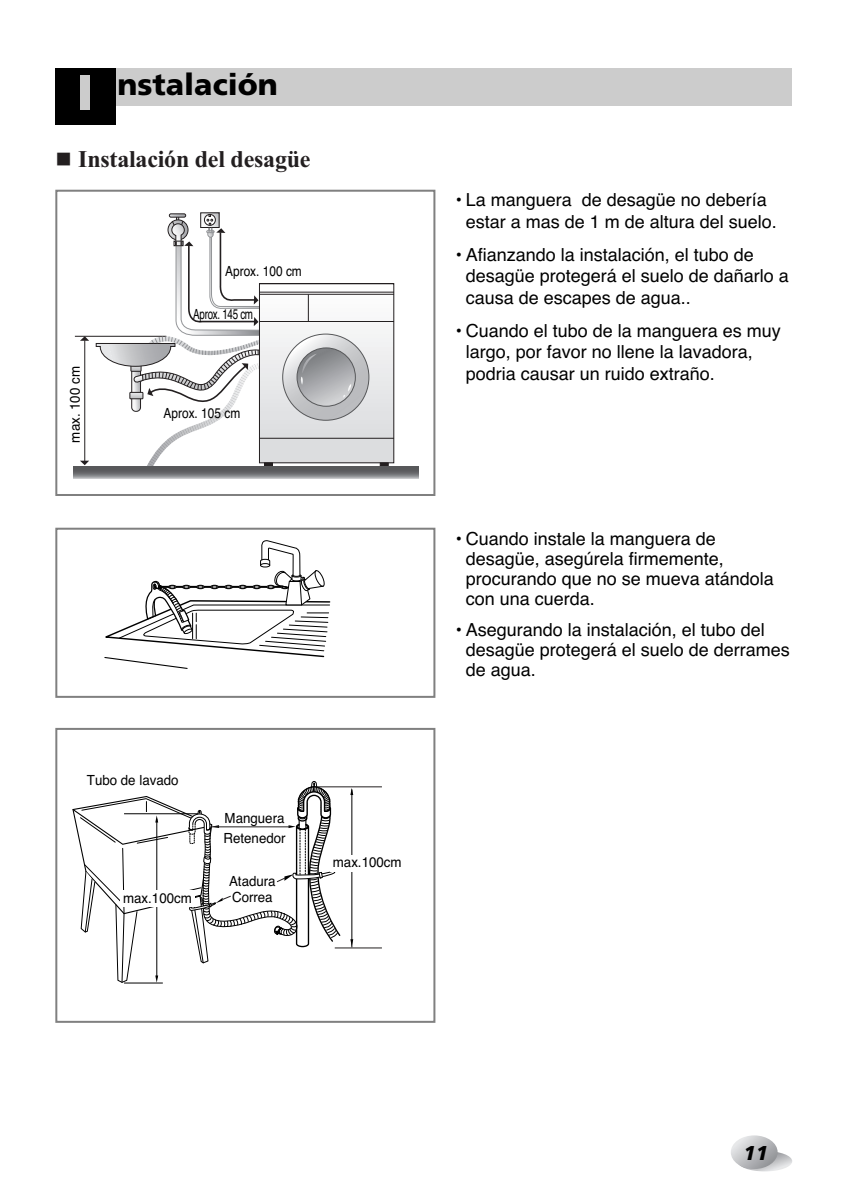
<style>
.page{position:relative;width:851px;height:1191px;background:#fff}
.page>*{position:absolute;margin:0;border:0;box-sizing:border-box;transform-origin:0 0}
.t1{font:900 50px "Frutiger";color:#ccc}
.t2{font:900 30px "Frutiger";color:#000}
.t3{font:700 24px "Times New Roman";letter-spacing:-.01em;color:#231f20}
.t4{font:italic 900 20px "Frutiger";color:#000}
.t5{font:18px/21.6px "Helvetica";color:#000}
.t6{font:14px/20px "Helvetica";color:#000;scale:.95 1}
.t7{font:14px "Helvetica";color:#000;scale:.85 1}
.t8{font:14px "Helvetica";letter-spacing:-.03em;color:#000;scale:.7 1}
</style>
<div class="page">
<svg style="left:737px;top:1150px;width:55px;height:21px"></svg>
<svg style="left:730px;top:1135px;width:47px;height:33px"></svg>
<div style="left:55px;top:68px;width:737px;height:38px;background:#ccc"></div>
<div style="left:55px;top:68px;width:61px;height:57px;background:#000"></div>
<hr style="left:73px;top:466px;width:345px;height:1px;background:#57585a">
<img style="left:73px;top:467px;width:345px;height:12px">
<hr style="left:75px;top:336px;width:91px;height:1px;background:#231f20">
<svg style="left:80px;top:336px;width:9px;height:5px"></svg>
<svg style="left:80px;top:460px;width:9px;height:5px"></svg>
<svg style="left:96px;top:213px;width:298px;height:261px"></svg>
<hr style="left:84px;top:340px;width:1px;height:121px;background:#231f20">
<div style="left:55px;top:190px;width:380px;height:306px;border:2px solid #808080"></div>
<svg style="left:104px;top:540px;width:227px;height:129px"></svg>
<div style="left:55px;top:527px;width:380px;height:171px;border:2px solid #808080"></div>
<svg style="left:350px;top:787px;width:3px;height:8px"></svg>
<hr style="left:351px;top:789px;width:1px;height:158px;background:#000">
<svg style="left:72px;top:781px;width:269px;height:202px"></svg>
<hr style="left:316px;top:786px;width:66px;height:1px;background:#231f20">
<hr style="left:335px;top:947px;width:47px;height:1px;background:#231f20">
<div style="left:55px;top:728px;width:380px;height:294px;border:2px solid #808080"></div>
<div style="left:120px;top:890px;width:75px;height:17px;background:#fff"></div>
<div style="left:330px;top:855px;width:74px;height:16px;background:#fff"></div>
<h1 class="t1" style="left:77px;top:73px;width:18px">I</h1>
<h2 class="t2" style="left:118px;top:73px;width:162px">nstalación</h2>
<h3 class="t3" style="left:78px;top:151px;width:234px">Instalación del desagüe</h3>
<p class="t6" style="left:66px;top:442px;width:82px;rotate:-90deg">max. 100 cm</p>
<p class="t7" style="left:225px;top:266px;width:92px">Aprox. 100 cm</p>
<p class="t8" style="left:193px;top:309px;width:87px">Aprox. 145 cm</p>
<p class="t7" style="left:163px;top:408px;width:92px">Aprox. 105 cm</p>
<p class="t6" style="left:87px;top:771px;width:98px">Tubo de lavado</p>
<p class="t6" style="left:123px;top:889px;width:74px">max.100cm</p>
<p class="t6" style="left:223px;top:809px;width:67px">Manguera<br>Retenedor</p>
<p class="t6" style="left:229px;top:874px;width:51px;line-height:16px">Atadura<br>Correa</p>
<p class="t6" style="left:333px;top:853px;width:74px">max.100cm</p>
<p class="t5" style="left:465px;top:190px;width:313px;text-indent:-11px">• La manguera de desagüe no debería estar a mas de 1 m de altura del suelo.</p>
<p class="t5" style="left:465px;top:245px;width:325px;text-indent:-11px">• Afianzando la instalación, el tubo de desagüe protegerá el suelo de dañarlo a causa de escapes de agua..</p>
<p class="t5" style="left:465px;top:321px;width:317px;text-indent:-11px">• Cuando el tubo de la manguera es muy largo, por favor no llene la lavadora, podria causar un ruido extraño.</p>
<p class="t5" style="left:465px;top:530px;width:310px;line-height:20px;text-indent:-11px">• Cuando instale la manguera de desagüe, asegúrela firmemente, procurando que no se mueva atándola con una cuerda.</p>
<p class="t5" style="left:465px;top:621px;width:326px;line-height:20px;text-indent:-11px">• Asegurando la instalación, el tubo del desagüe protegerá el suelo de derrames de agua.</p>
<p class="t4" style="left:743px;top:1144px;width:26px">11</p>
</div>
